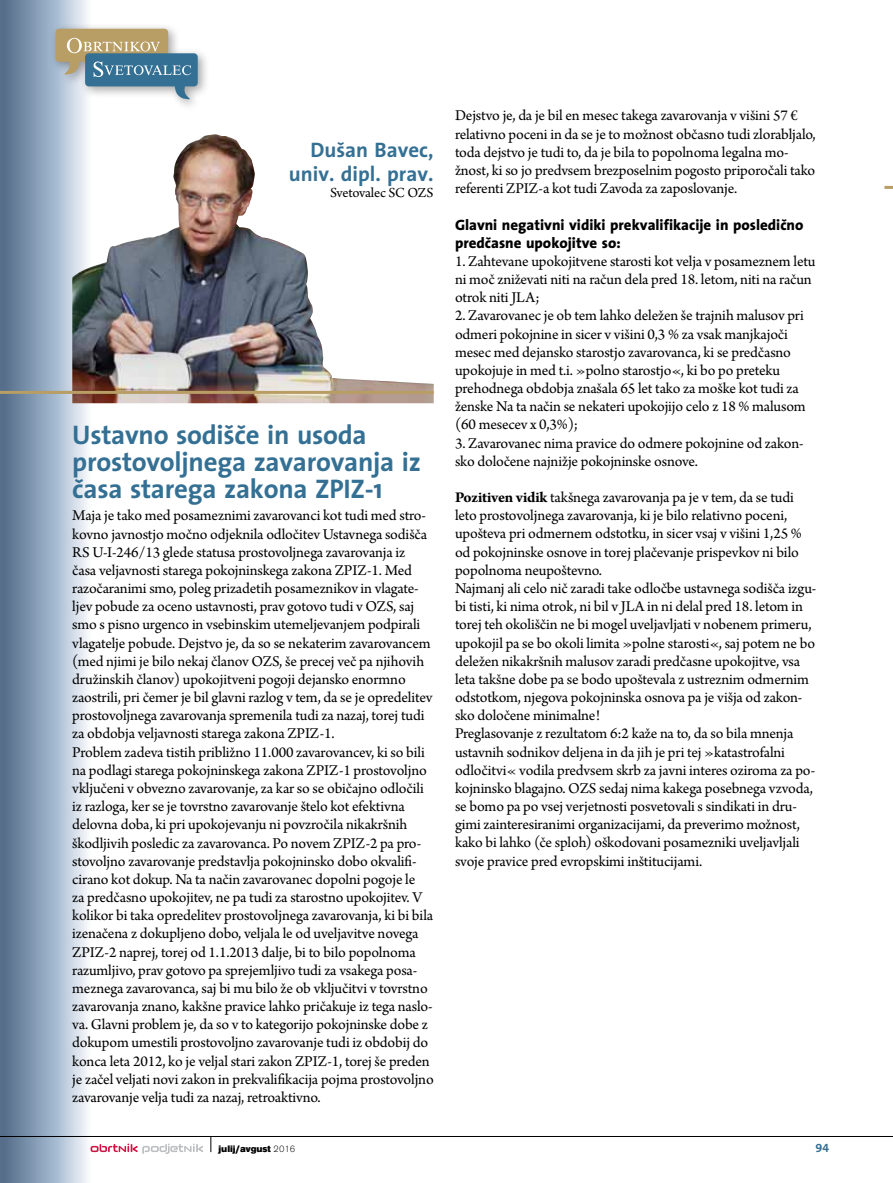
<style>
.page{position:relative;width:893px;height:1183px;background:#fff}
.page>*{position:absolute;margin:0;border:0;box-sizing:border-box;transform-origin:0 0}
.t1{font:700 27px/27px "The Sans X";letter-spacing:-.01em;color:#347094}
.t2{font:700 21px/24px "The Sans X";color:#347094;text-align:right}
.t3{font:15.75px/18.1px "Arno Pro";letter-spacing:-.01em;color:#000}
.t4{font:800 15px/18.1px "The Sans X";color:#000}
.t5{font:14.55px "Arno Pro";letter-spacing:-.015em;color:#000}
.t6{font:700 12px "The Sans Caps X";color:#347094}
.t7{font:900 9.75px "Accius X";color:#000}
.s1{font-weight:700}
.s2{font-weight:300}
</style>
<div class="page">
<hr style="left:0;top:1135px;width:893px;height:1px;background:#000">
<div style="left:0;top:0;width:98px;height:1182px;background:linear-gradient(to right,#466486,#fdffff)"></div>
<div style="left:50px;top:23px;width:160px;height:88px;background:#000;opacity:.35"></div>
<svg style="left:56px;top:29px;width:142px;height:71px;background:#99a7a6"></svg>
<svg style="left:211px;top:1136px;width:1px;height:15px"></svg>
<svg style="left:91px;top:1143px;width:112px;height:10px"></svg>
<img style="left:72px;top:135px;width:362px;height:268px">
<hr style="left:0;top:391px;width:434px;height:3px;background:#b89d65">
<svg style="left:884px;top:186px;width:9px;height:3px"></svg>
<h2 class="t2" style="left:289px;top:138px;width:146px">Dušan Bavec, univ. dipl. prav.</h2>
<p class="t5" style="left:330px;top:184px;width:105px">Svetovalec SC OZS</p>
<h1 class="t1" style="left:72px;top:421px;width:350px">Ustavno sodišče in usoda prostovoljnega zavarovanja iz časa starega zakona ZPIZ-1</h1>
<p class="t3" style="left:72px;top:507px;width:363px">Maja je tako med posameznimi zavarovanci kot tudi med stro&shy;kovno javnostjo močno odjeknila odločitev Ustavnega sodišča RS U-I-246/13 glede statusa prostovoljnega zavarovanja iz<br>časa veljavnosti starega pokojninskega zakona ZPIZ-1. Med razočaranimi smo, poleg prizadetih posameznikov in vlagate&shy;ljev pobude za oceno ustavnosti, prav gotovo tudi v OZS, saj smo s pisno urgenco in vsebinskim utemeljevanjem podpirali vlagatelje pobude. Dejstvo je, da so se nekaterim zavarovancem (med njimi je bilo nekaj članov OZS, še precej več pa njihovih družinskih članov) upokojitveni pogoji dejansko enormno zaostrili, pri čemer je bil glavni razlog v tem, da se je opredelitev prostovoljnega zavarovanja spremenila tudi za nazaj, torej tudi za obdobja veljavnosti starega zakona ZPIZ-1.<br>Problem zadeva tistih približno 11.000 zavarovancev, ki so bili na podlagi starega pokojninskega zakona ZPIZ-1 prostovoljno vključeni v obvezno zavarovanje, za kar so se običajno odločili iz razloga, ker se je tovrstno zavarovanje štelo kot efektivna delovna doba, ki pri upokojevanju ni povzročila nikakršnih škodljivih posledic za zavarovanca. Po novem ZPIZ-2 pa pro&shy;stovoljno zavarovanje predstavlja pokojninsko dobo okvalifi&shy;cirano kot dokup. Na ta način zavarovanec dopolni pogoje le<br>za predčasno upokojitev, ne pa tudi za starostno upokojitev. V kolikor bi taka opredelitev prostovoljnega zavarovanja, ki bi bila izenačena z dokupljeno dobo, veljala le od uveljavitve novega ZPIZ-2 naprej, torej od 1.1.2013 dalje, bi to bilo popolnoma razumljivo, prav gotovo pa sprejemljivo tudi za vsakega posa&shy;meznega zavarovanca, saj bi mu bilo že ob vključitvi v tovrstno zavarovanja znano, kakšne pravice lahko pričakuje iz tega naslo&shy;va. Glavni problem je, da so v to kategorijo pokojninske dobe z dokupom umestili prostovoljno zavarovanje tudi iz obdobij do konca leta 2012, ko je veljal stari zakon ZPIZ-1, torej še preden je začel veljati novi zakon in prekvalifikacija pojma prostovoljno zavarovanje velja tudi za nazaj, retroaktivno.</p>
<p class="t3" style="left:455px;top:107px;width:362px">Dejstvo je, da je bil en mesec takega zavarovanja v višini 57 € relativno poceni in da se je to možnost občasno tudi zlorabljalo, toda dejstvo je tudi to, da je bila to popolnoma legalna mo&shy;žnost, ki so jo predvsem brezposelnim pogosto priporočali tako referenti ZPIZ-a kot tudi Zavoda za zaposlovanje.</p>
<p class="t4" style="left:455px;top:215px;width:350px">Glavni negativni vidiki prekvalifikacije in posledično predčasne upokojitve so:</p>
<p class="t3" style="left:455px;top:253px;width:362px">1. Zahtevane upokojitvene starosti kot velja v posameznem letu ni moč zniževati niti na račun dela pred 18. letom, niti na račun otrok niti JLA;</p>
<p class="t3" style="left:455px;top:307px;width:352px">2. Zavarovanec je ob tem lahko deležen še trajnih malusov pri odmeri pokojnine in sicer v višini 0,3 % za vsak manjkajoči mesec med dejansko starostjo zavarovanca, ki se predčasno upokojuje in med t.i. »polno starostjo«, ki bo po preteku prehodnega obdobja znašala 65 let tako za moške kot tudi za ženske Na ta način se nekateri upokojijo celo z 18 % malusom (60 mesecev x 0,3%);</p>
<p class="t3" style="left:455px;top:434px;width:350px">3. Zavarovanec nima pravice do odmere pokojnine od zakon&shy;sko določene najnižje pokojninske osnove.</p>
<p class="t3" style="left:455px;top:489px;width:363px"><span class="s1">Pozitiven vidik</span> takšnega zavarovanja pa je v tem, da se tudi leto prostovoljnega zavarovanja, ki je bilo relativno poceni, upošteva pri odmernem odstotku, in sicer vsaj v višini 1,25 % od pokojninske osnove in torej plačevanje prispevkov ni bilo popolnoma neupoštevno.<br>Najmanj ali celo nič zaradi take odločbe ustavnega sodišča izgu&shy;bi tisti, ki nima otrok, ni bil v JLA in ni delal pred 18. letom in torej teh okoliščin ne bi mogel uveljavljati v nobenem primeru, upokojil pa se bo okoli limita »polne starosti«, saj potem ne bo deležen nikakršnih malusov zaradi predčasne upokojitve, vsa leta takšne dobe pa se bodo upoštevala z ustreznim odmernim odstotkom, njegova pokojninska osnova pa je višja od zakon&shy;sko določene minimalne!<br>Preglasovanje z rezultatom 6:2 kaže na to, da so bila mnenja ustavnih sodnikov deljena in da jih je pri tej »katastrofalni odločitvi« vodila predvsem skrb za javni interes oziroma za po&shy;kojninsko blagajno. OZS sedaj nima kakega posebnega vzvoda, se bomo pa po vsej verjetnosti posvetovali s sindikati in dru&shy;gimi zainteresiranimi organizacijami, da preverimo možnost, kako bi lahko (če sploh) oškodovani posamezniki uveljavljali svoje pravice pred evropskimi inštitucijami.</p>
<p class="t7" style="left:218px;top:1142px;width:78px">julij/avgust <span class="s2">2016</span></p>
<p class="t6" style="left:816px;top:1141px;width:15px">94</p>
</div>
